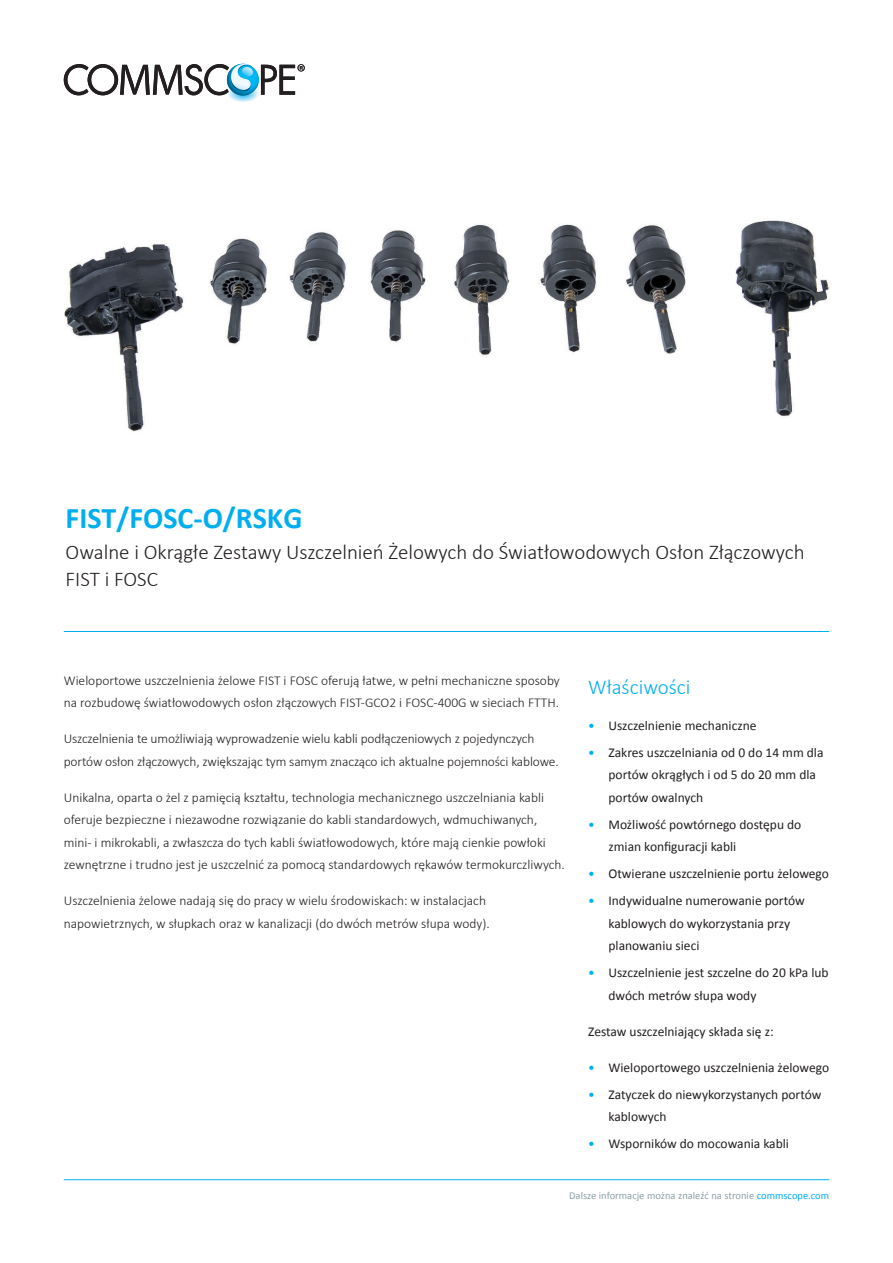
<style>
.page{position:relative;width:893px;height:1263px;background:#fff}
.page>*{position:absolute;margin:0;border:0;box-sizing:border-box;transform-origin:0 0}
.t1{font:700 30px "Calibri";color:#00aeef}
.Subtitle{font:300 21px/27px "Calibri";color:#231f20}
.Subhead_Level_1{font:300 21px "Calibri";color:#00aeef}
.Body_Light_9_13{font:300 13.5px/22.5px "Calibri";color:#231f20}
.Body_Light_9_13-2{font:13.5px/22.5px "Calibri";color:#231f20}
.Footer_Link{font:10.5px "Calibri";color:#8da0aa}
.s1{color:#00aeef}
</style>
<div class="page">
<hr style="left:64px;top:1179px;width:765px;height:1px;background:#00aeef">
<svg style="left:64px;top:63px;width:241px;height:39px"></svg>
<img style="left:64px;top:220px;width:766px;height:212px">
<hr style="left:64px;top:631px;width:765px;height:1px;background:#00aeef">
<p class="t1" style="left:66px;top:498px;width:238px">FIST/FOSC-O/RSKG</p>
<p class="Subtitle" style="left:66px;top:537px;width:741px">Owalne i Okrągłe Zestawy Uszczelnień Żelowych do Światłowodowych Osłon Złączowych<br>FIST i FOSC</p>
<p class="Body_Light_9_13" style="left:64px;top:668px;width:498px">Wieloportowe uszczelnienia żelowe FIST i FOSC oferują łatwe, w pełni mechaniczne sposoby na rozbudowę światłowodowych osłon złączowych FIST-GCO2 i FOSC-400G w sieciach FTTH.</p>
<p class="Body_Light_9_13" style="left:64px;top:727px;width:496px">Uszczelnienia te umożliwiają wyprowadzenie wielu kabli podłączeniowych z pojedynczych portów osłon złączowych, zwiększając tym samym znacząco ich aktualne pojemności kablowe.</p>
<p class="Body_Light_9_13" style="left:64px;top:785px;width:503px">Unikalna, oparta o żel z pamięcią kształtu, technologia mechanicznego uszczelniania kabli oferuje bezpieczne i niezawodne rozwiązanie do kabli standardowych, wdmuchiwanych, mini- i mikrokabli, a zwłaszcza do tych kabli światłowodowych, które mają cienkie powłoki zewnętrzne i trudno jest je uszczelnić za pomocą standardowych rękawów termokurczliwych.</p>
<p class="Body_Light_9_13" style="left:64px;top:889px;width:427px">Uszczelnienia żelowe nadają się do pracy w wielu środowiskach: w instalacjach napowietrznych, w słupkach oraz w kanalizacji (do dwóch metrów słupa wody).</p>
<p class="Subhead_Level_1" style="left:588px;top:674px;width:104px">Właściwości</p>
<p class="Body_Light_9_13-2" style="left:588px;top:714px;width:170px"><span class="s1">•</span> Uszczelnienie mechaniczne</p>
<p class="Body_Light_9_13-2" style="left:608px;top:741px;width:217px;text-indent:-20px"><span class="s1">•</span> Zakres uszczelniania od 0 do 14 mm dla portów okrągłych i od 5 do 20 mm dla portów owalnych</p>
<p class="Body_Light_9_13-2" style="left:608px;top:813px;width:194px;text-indent:-20px"><span class="s1">•</span> Możliwość powtórnego dostępu do zmian konfiguracji kabli</p>
<p class="Body_Light_9_13-2" style="left:588px;top:863px;width:242px"><span class="s1">•</span> Otwierane uszczelnienie portu żelowego</p>
<p class="Body_Light_9_13-2" style="left:608px;top:890px;width:198px;text-indent:-20px"><span class="s1">•</span> Indywidualne numerowanie portów kablowych do wykorzystania przy planowaniu sieci</p>
<p class="Body_Light_9_13-2" style="left:608px;top:962px;width:222px;text-indent:-20px"><span class="s1">•</span> Uszczelnienie jest szczelne do 20 kPa lub dwóch metrów słupa wody</p>
<p class="Body_Light_9_13-2" style="left:588px;top:1020px;width:187px">Zestaw uszczelniający składa się z:</p>
<p class="Body_Light_9_13-2" style="left:588px;top:1056px;width:242px"><span class="s1">•</span> Wieloportowego uszczelnienia żelowego</p>
<p class="Body_Light_9_13-2" style="left:608px;top:1083px;width:214px;text-indent:-20px"><span class="s1">•</span> Zatyczek do niewykorzystanych portów kablowych</p>
<p class="Body_Light_9_13-2" style="left:588px;top:1133px;width:202px"><span class="s1">•</span> Wsporników do mocowania kabli</p>
<p class="Footer_Link" style="left:569px;top:1189px;width:261px">Dalsze informacje można znaleźć na stronie <span class="s1">commscope.com</span></p>
</div>
